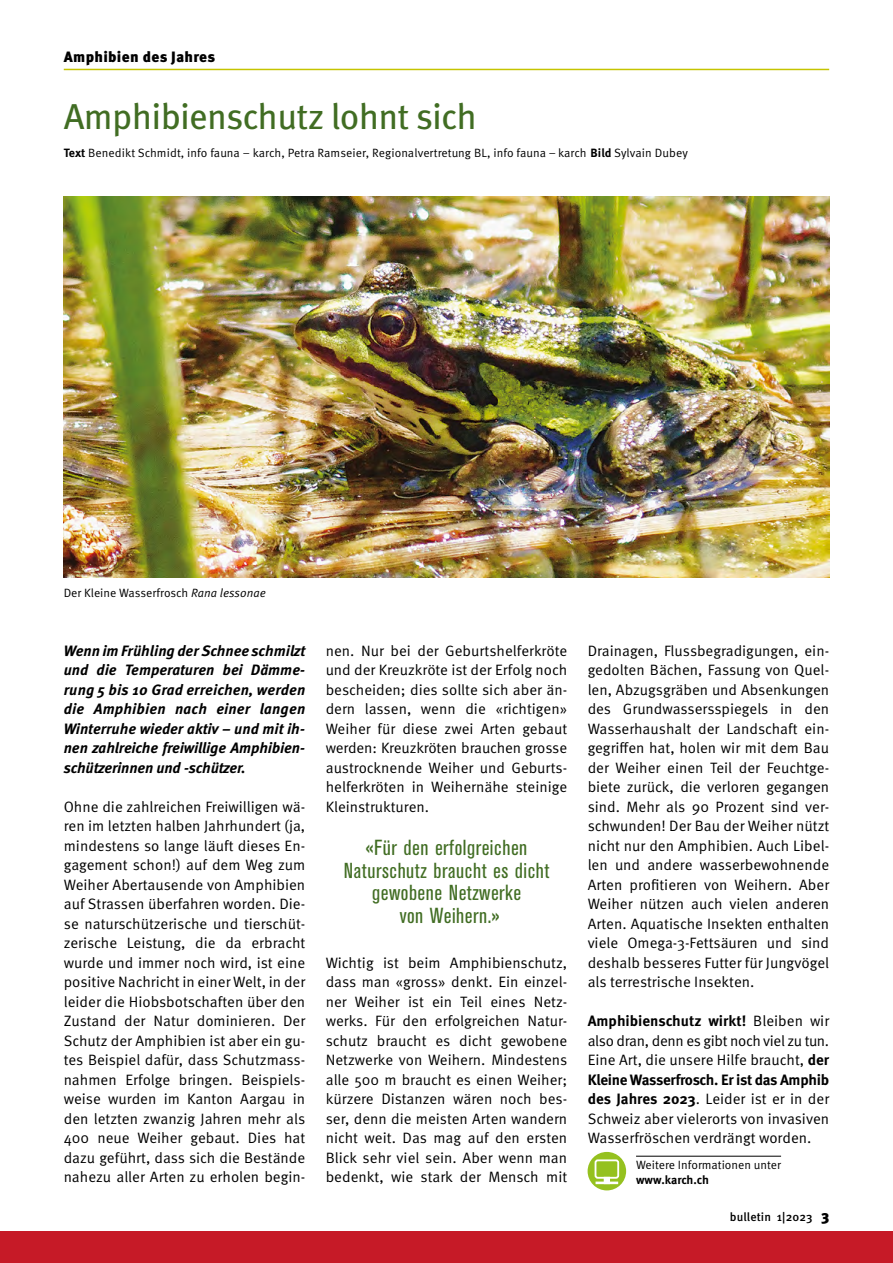
<style>
.page{position:relative;width:893px;height:1263px;background:#fff}
.page>*{position:absolute;margin:0;border:0;box-sizing:border-box;transform-origin:0 0}
.t1{font:36px "Meta OT";letter-spacing:-.02em;color:#416d23}
.t2{font:condensed 21px/22.5px "AK11";letter-spacing:.04em;color:#416d23;text-align:center}
.t3{font:15px/19.5px "Meta OT";color:#000;text-align:justify}
.t4{font:italic 700 15px/19.5px "Meta OT";letter-spacing:-.01em;color:#000;text-align:justify}
.t5{font:900 15px "Meta OT";letter-spacing:.02em;color:#000}
.t6{font:12px "Meta OT";color:#000}
.t7{font:500 12px "Meta OT";letter-spacing:.005em;color:#000}
.t8{font:700 12px "Meta OT";letter-spacing:-.005em;color:#000}
.s1{font-weight:700}
.s2{font-style:italic}
.s3{font-weight:900;font-size:15px}
</style>
<div class="page">
<div style="left:0;top:1231px;width:893px;height:32px;background:#c61a27"></div>
<hr style="left:64px;top:69px;width:765px;height:1px;background:#c5c400">
<img style="left:64px;top:196px;width:765px;height:382px">
<hr style="left:636px;top:1156px;width:145px;height:1px;background:#000">
<div style="left:588px;top:1152px;width:38px;height:38px;background:#95c11f;border-radius:50%"></div>
<div style="left:604px;top:1177px;width:6px;height:7px;border:1px solid #fff"></div>
<div style="left:596px;top:1182px;width:22px;height:2px;border:1px solid #fff"></div>
<div style="left:595px;top:1159px;width:24px;height:20px;border:2px solid #fff;border-radius:2px"></div>
<p class="t5" style="left:64px;top:48px;width:153px">Amphibien des Jahres</p>
<h1 class="t1" style="left:64px;top:94px;width:414px">Amphibienschutz lohnt sich</h1>
<p class="t6" style="left:64px;top:146px;width:626px"><span class="s1">Text</span> Benedikt Schmidt, info fauna – karch, Petra Ramseier, Regionalvertretung BL, info fauna – karch <span class="s1">Bild</span> Sylvain Dubey</p>
<p class="t6" style="left:64px;top:586px;width:204px">Der Kleine Wasserfrosch <span class="s2">Rana lessonae</span></p>
<p class="t4" style="left:64px;top:641px;width:243px">Wenn im Frühling der Schnee schmilzt und die Temperaturen bei Dämme&shy;rung 5 bis 10 Grad erreichen, werden die Amphibien nach einer langen Winterruhe wieder aktiv – und mit ih&shy;nen zahlreiche freiwillige Amphibien&shy;schützerinnen und -schützer.</p>
<p class="t3" style="left:64px;top:797px;width:243px">Ohne die zahlreichen Freiwilligen wä&shy;ren im letzten halben Jahrhundert (ja, mindestens so lange läuft dieses En&shy;gagement schon!) auf dem Weg zum Weiher Abertausende von Amphibien auf Strassen überfahren worden. Die&shy;se naturschützerische und tierschüt&shy;zerische Leistung, die da erbracht wurde und immer noch wird, ist eine positive Nachricht in einer Welt, in der leider die Hiobsbotschaften über den Zustand der Natur dominieren. Der Schutz der Amphibien ist aber ein gu&shy;tes Beispiel dafür, dass Schutzmass&shy;nahmen Erfolge bringen. Beispiels&shy;weise wurden im Kanton Aargau in den letzten zwanzig Jahren mehr als 400 neue Weiher gebaut. Dies hat dazu geführt, dass sich die Bestände nahezu aller Arten zu erholen begin-</p>
<p class="t3" style="left:326px;top:641px;width:243px">nen. Nur bei der Geburtshelferkröte und der Kreuzkröte ist der Erfolg noch bescheiden; dies sollte sich aber än&shy;dern lassen, wenn die «richtigen» Weiher für diese zwei Arten gebaut werden: Kreuzkröten brauchen grosse austrocknende Weiher und Geburts&shy;helferkröten in Weihernähe steinige Kleinstrukturen.</p>
<h2 class="t2" style="left:344px;top:837px;width:207px">«Für den erfolgreichen<br>Naturschutz braucht es dicht gewobene Netzwerke<br>von Weihern.»</h2>
<p class="t3" style="left:326px;top:953px;width:243px">Wichtig ist beim Amphibienschutz, dass man «gross» denkt. Ein einzel&shy;ner Weiher ist ein Teil eines Netz&shy;werks. Für den erfolgreichen Natur&shy;schutz braucht es dicht gewobene Netzwerke von Weihern. Mindestens alle 500 m braucht es einen Weiher; kürzere Distanzen wären noch bes&shy;ser, denn die meisten Arten wandern nicht weit. Das mag auf den ersten Blick sehr viel sein. Aber wenn man bedenkt, wie stark der Mensch mit</p>
<p class="t3" style="left:588px;top:641px;width:243px">Drainagen, Flussbegradigungen, ein&shy;gedolten Bächen, Fassung von Quel&shy;len, Abzugsgräben und Absenkungen des Grundwassersspiegels in den Wasserhaushalt der Landschaft ein&shy;gegriffen hat, holen wir mit dem Bau der Weiher einen Teil der Feuchtge&shy;biete zurück, die verloren gegangen sind. Mehr als 90 Prozent sind ver&shy;schwunden! Der Bau der Weiher nützt nicht nur den Amphibien. Auch Libel&shy;len und andere wasserbewohnende Arten profitieren von Weihern. Aber Weiher nützen auch vielen anderen Arten. Aquatische Insekten enthalten viele Omega-3-Fettsäuren und sind deshalb besseres Futter für Jungvögel als terrestrische Insekten.</p>
<p class="t3" style="left:588px;top:1011px;width:243px"><span class="s1">Amphibienschutz wirkt!</span> Bleiben wir also dran, denn es gibt noch viel zu tun.<br>Eine Art, die unsere Hilfe braucht, <span class="s1">der Kleine Wasserfrosch. Er ist das Amphib des Jahres 2023</span>. Leider ist er in der Schweiz aber vielerorts von invasiven Wasserfröschen verdrängt worden.</p>
<p class="t6" style="left:636px;top:1158px;width:147px">Weitere Informationen unter</p>
<p class="t8" style="left:636px;top:1172px;width:75px">www.karch.ch</p>
<p class="t7" style="left:730px;top:1209px;width:101px">bulletin 1|2023 <span class="s3">3</span></p>
</div>
